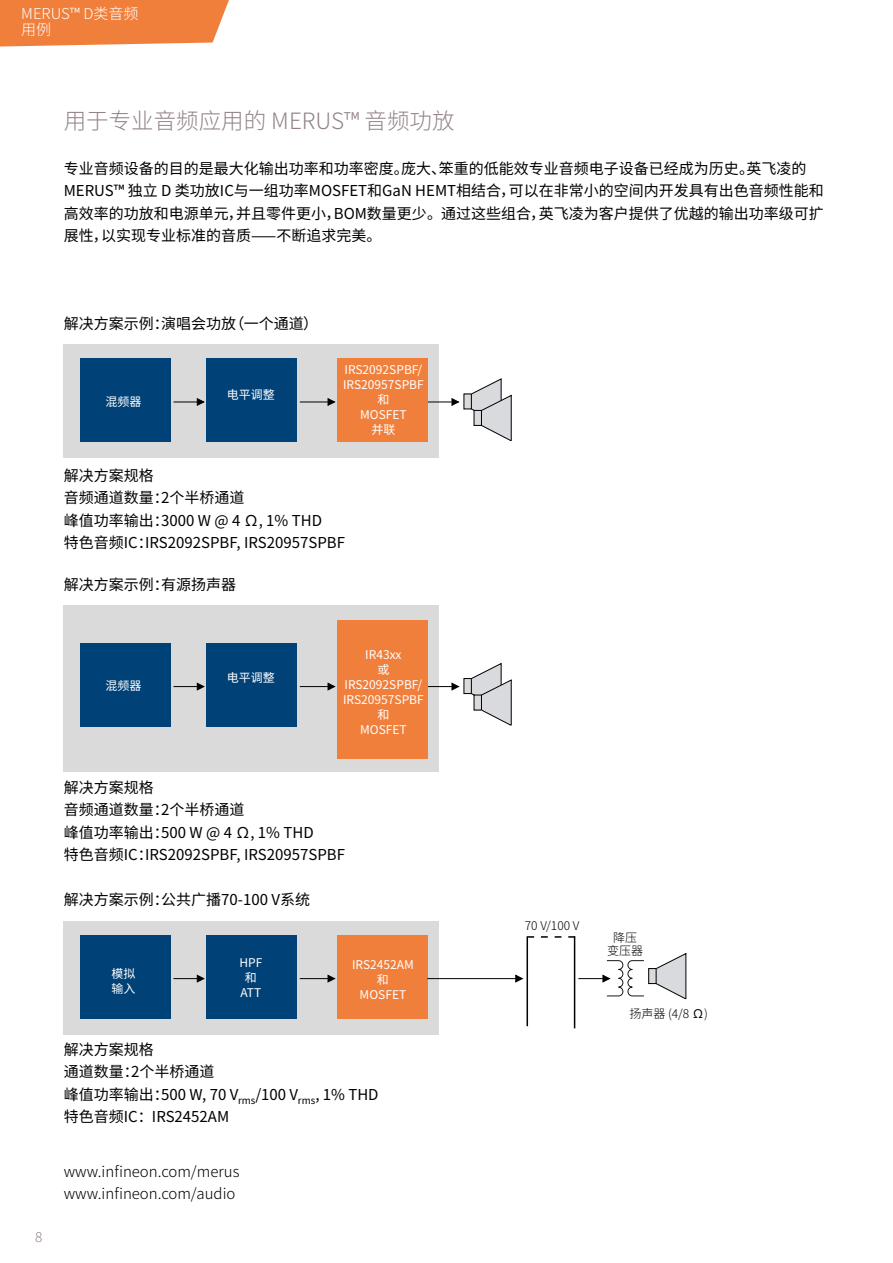
<style>
.page{position:relative;width:893px;height:1263px;background:#fff}
.page>*{position:absolute;margin:0;border:0;box-sizing:border-box;transform-origin:0 0}
.t1{font:300 22.5px "Source Han Sans SC";color:#938386}
.t2{font:15px/22.5px "Source Han Sans SC";color:#000}
.t3{font:300 15px/22.5px "Source Han Sans SC";color:#000}
.t4{font:300 15px/16.5px "Source Han Sans SC";color:#fff}
.t5{font:300 13.5px "Source Han Sans SC";color:#938386}
.t6{font:12px/15px "Source Han Sans SC";color:#fff;text-align:center}
.t7{font:300 12px/13.5px "Source Han Sans SC";color:#000;text-align:center}
.s1{font-weight:400}
</style>
<div class="page">
<div style="left:64px;top:344px;width:375px;height:114px;background:#dadada"></div>
<div style="left:81px;top:358px;width:90px;height:84px;background:#004177"></div>
<div style="left:206px;top:358px;width:90px;height:84px;background:#004177"></div>
<div style="left:337px;top:358px;width:90px;height:84px;background:#f07f3c"></div>
<svg style="left:300px;top:398px;width:36px;height:8px"></svg>
<svg style="left:428px;top:398px;width:32px;height:8px"></svg>
<svg style="left:173px;top:398px;width:32px;height:8px"></svg>
<div style="left:464px;top:394px;width:7px;height:15px;background:#dadada"></div>
<svg style="left:470px;top:378px;width:42px;height:63px"></svg>
<div style="left:474px;top:410px;width:7px;height:15px;background:#dadada"></div>
<div style="left:474px;top:410px;width:8px;height:16px;border:1px solid #000"></div>
<div style="left:64px;top:606px;width:375px;height:166px;background:#dadada"></div>
<div style="left:81px;top:643px;width:90px;height:83px;background:#004177"></div>
<div style="left:206px;top:643px;width:90px;height:83px;background:#004177"></div>
<div style="left:337px;top:620px;width:90px;height:138px;background:#f07f3c"></div>
<svg style="left:300px;top:682px;width:36px;height:9px"></svg>
<svg style="left:428px;top:682px;width:32px;height:9px"></svg>
<svg style="left:173px;top:682px;width:32px;height:9px"></svg>
<div style="left:464px;top:678px;width:7px;height:15px;background:#dadada"></div>
<div style="left:463px;top:678px;width:9px;height:16px;border:1px solid #000"></div>
<svg style="left:470px;top:662px;width:42px;height:64px"></svg>
<div style="left:474px;top:695px;width:7px;height:15px;background:#dadada"></div>
<div style="left:474px;top:695px;width:8px;height:15px;border:1px solid #000"></div>
<div style="left:64px;top:921px;width:375px;height:114px;background:#dadada"></div>
<div style="left:81px;top:935px;width:90px;height:83px;background:#004177"></div>
<div style="left:206px;top:935px;width:90px;height:83px;background:#004177"></div>
<div style="left:337px;top:935px;width:90px;height:83px;background:#f07f3c"></div>
<svg style="left:300px;top:974px;width:36px;height:9px"></svg>
<hr style="left:427px;top:978px;width:89px;height:1px;background:#000">
<svg style="left:515px;top:974px;width:8px;height:9px"></svg>
<svg style="left:173px;top:974px;width:32px;height:9px"></svg>
<svg style="left:655px;top:952px;width:32px;height:47px"></svg>
<div style="left:649px;top:968px;width:7px;height:15px;background:#dadada"></div>
<div style="left:648px;top:968px;width:9px;height:16px;border:1px solid #000"></div>
<hr style="left:526px;top:936px;width:2px;height:90px;background:#000">
<svg style="left:527px;top:936px;width:47px;height:2px"></svg>
<hr style="left:574px;top:936px;width:1px;height:92px;background:#000">
<svg style="left:578px;top:960px;width:66px;height:37px"></svg>
<svg style="left:0;top:0;width:229px;height:47px;background:#f18a4d"></svg>
<p class="t4" style="left:21px;top:6px;width:119px">MERUS™ D类音频用例</p>
<h1 class="t1" style="left:64px;top:108px;width:392px">用于专业音频应用的 MERUS™ 音频功放</h1>
<p class="t2" style="left:64px;top:157px;width:761px">专业音频设备的目的是最大化输出功率和功率密度。庞大、笨重的低能效专业音频电子设备已经成为历史。英飞凌的MERUS™ 独立 D 类功放IC与一组功率MOSFET和GaN HEMT相结合，可以在非常小的空间内开发具有出色音频性能和高效率的功放和电源单元，并且零件更小，BOM数量更少。通过这些组合，英飞凌为客户提供了优越的输出功率级可扩展性，以实现专业标准的音质——不断追求完美。</p>
<p class="t2" style="left:64px;top:312px;width:256px">解决方案示例：演唱会功放（一个通道）</p>
<p class="t6" style="left:106px;top:394px;width:37px">混频器</p>
<p class="t6" style="left:227px;top:387px;width:49px">电平调整</p>
<p class="t6" style="left:343px;top:362px;width:82px">IRS2092SPBF/<br>IRS20957SPBF和<br>MOSFET<br>并联</p>
<p class="t2" style="left:64px;top:464px;width:283px">解决方案规格<br>音频通道数量：2个半桥通道<br>峰值功率输出：3000 W @ 4 Ω, 1% THD<br>特色音频IC：IRS2092SPBF, IRS20957SPBF</p>
<p class="t2" style="left:64px;top:574px;width:174px">解决方案示例：有源扬声器</p>
<p class="t6" style="left:106px;top:679px;width:37px">混频器</p>
<p class="t6" style="left:227px;top:670px;width:49px">电平调整</p>
<p class="t6" style="left:343px;top:647px;width:82px">IR43xx<br>或<br>IRS2092SPBF/<br>IRS20957SPBF和<br>MOSFET</p>
<p class="t2" style="left:64px;top:776px;width:283px">解决方案规格<br>音频通道数量：2个半桥通道<br>峰值功率输出：500 W @ 4 Ω, 1% THD<br>特色音频IC：IRS2092SPBF, IRS20957SPBF</p>
<p class="t5" style="left:35px;top:1229px;width:9px">8</p>
<p class="t2" style="left:64px;top:888px;width:248px">解决方案示例：公共广播70-100 V系统</p>
<p class="t6" style="left:112px;top:966px;width:25px;text-align:left">模拟输入</p>
<p class="t6" style="left:239px;top:956px;width:24px">HPF和<br>ATT</p>
<p class="t6" style="left:352px;top:957px;width:63px">IRS2452AM和<br>MOSFET</p>
<p class="t2" style="left:64px;top:1038px;width:316px">解决方案规格<br>通道数量：2个半桥通道<br>峰值功率输出：500 W, 70 V<sub>rms</sub>/100 V<sub>rms</sub>, 1% THD特色音频IC：IRS2452AM</p>
<p class="t3" style="left:64px;top:1160px;width:177px">www.infineon.com/merus www.infineon.com/audio</p>
<p class="t7" style="left:525px;top:919px;width:56px">70 V/100 V</p>
<p class="t7" style="left:607px;top:931px;width:37px">降压变压器</p>
<p class="t7" style="left:629px;top:1007px;width:80px">扬声器 (4/8 <span class="s1">Ω</span>)</p>
</div>
